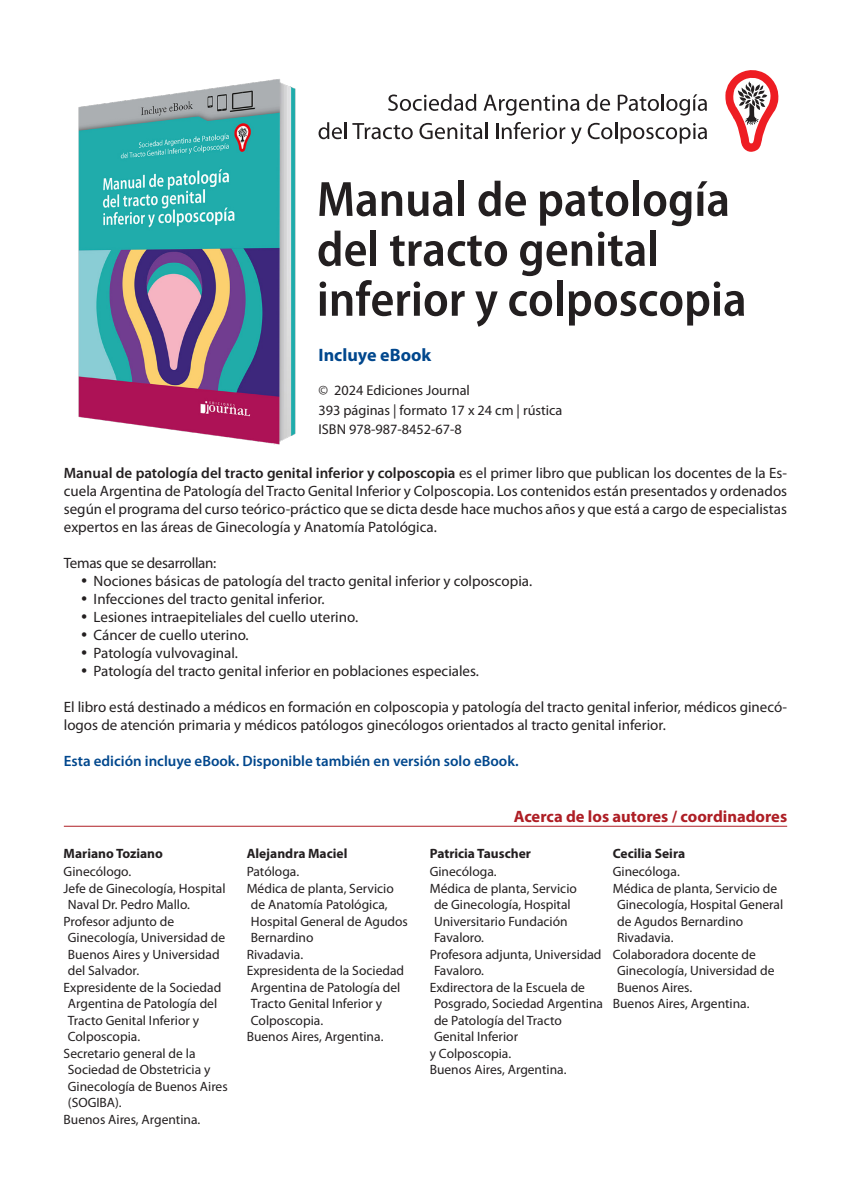
<style>
.page{position:relative;width:851px;height:1191px;background:#fff}
.page>*{position:absolute;margin:0;border:0;box-sizing:border-box;transform-origin:0 0}
.t1{font:700 18px "Myriad Pro";color:#01478d}
.tit1{font:700 16.5px "Myriad Pro";color:#ae1e25}
.texto{font:15px/18px "Myriad Pro";color:#231f20;text-align:justify}
.texto_destac{font:600 15px "Myriad Pro";color:#01478d}
.texto-2{font:15px "Myriad Pro";letter-spacing:-.02em;color:#231f20}
.libro_datos{font:14.25px "Myriad Pro";color:#231f20}
.autor_cv{font:13.5px/16.5px "Myriad Pro";color:#231f20}
.autor{font:700 13.5px "Myriad Pro";color:#231f20}
.s1{font-weight:600}
</style>
<div class="page">
<img style="left:78px;top:79px;width:218px;height:366px">
<hr style="left:64px;top:826px;width:723px;height:1px;background:#ae1e25">
<svg style="left:318px;top:181px;width:426px;height:146px"></svg>
<svg style="left:725px;top:70px;width:54px;height:82px"></svg>
<svg style="left:388px;top:94px;width:88px;height:17px"></svg>
<svg style="left:483px;top:95px;width:96px;height:21px"></svg>
<svg style="left:586px;top:94px;width:24px;height:17px"></svg>
<svg style="left:617px;top:94px;width:89px;height:22px"></svg>
<svg style="left:318px;top:122px;width:28px;height:17px"></svg>
<svg style="left:352px;top:123px;width:60px;height:16px"></svg>
<svg style="left:419px;top:122px;width:68px;height:17px"></svg>
<svg style="left:496px;top:122px;width:69px;height:17px"></svg>
<svg style="left:571px;top:128px;width:10px;height:16px"></svg>
<svg style="left:587px;top:122px;width:119px;height:22px"></svg>
<p class="t1" style="left:318px;top:343px;width:114px">Incluye eBook</p>
<p class="libro_datos" style="left:318px;top:383px;width:153px">© 2024 Ediciones Journal</p>
<p class="libro_datos" style="left:318px;top:402px;width:245px">393 páginas | formato 17 x 24 cm | rústica</p>
<p class="libro_datos" style="left:318px;top:422px;width:145px">ISBN 978-987-8452-67-8</p>
<p class="texto" style="left:64px;top:464px;width:724px"><span class="s1">Manual de patología del tracto genital inferior y colposcopia</span> es el primer libro que publican los docentes de la Es&shy;cuela Argentina de Patología del Tracto Genital Inferior y Colposcopia. Los contenidos están presentados y ordenados según el programa del curso teórico-práctico que se dicta desde hace muchos años y que está a cargo de especialistas expertos en las áreas de Ginecología y Anatomía Patológica.</p>
<p class="texto-2" style="left:64px;top:555px;width:154px">Temas que se desarrollan:</p>
<p class="texto" style="left:94px;top:572px;width:440px">Nociones básicas de patología del tracto genital inferior y colposcopia.</p>
<p class="texto" style="left:94px;top:590px;width:232px">Infecciones del tracto genital inferior.</p>
<p class="texto" style="left:94px;top:608px;width:266px">Lesiones intraepiteliales del cuello uterino.</p>
<p class="texto" style="left:94px;top:626px;width:156px">Cáncer de cuello uterino.</p>
<p class="texto" style="left:94px;top:644px;width:146px">Patología vulvovaginal.</p>
<p class="texto" style="left:94px;top:662px;width:387px">Patología del tracto genital inferior en poblaciones especiales.</p>
<p class="texto" style="left:64px;top:698px;width:724px">El libro está destinado a médicos en formación en colposcopia y patología del tracto genital inferior, médicos ginecó&shy;logos de atención primaria y médicos patólogos ginecólogos orientados al tracto genital inferior.</p>
<p class="texto_destac" style="left:64px;top:753px;width:456px">Esta edición incluye eBook. Disponible también en versión solo eBook.</p>
<p class="autor" style="left:64px;top:844px;width:101px">Mariano Toziano</p>
<p class="autor_cv" style="left:64px;top:863px;width:69px">Ginecólogo.</p>
<p class="autor_cv" style="left:68px;top:880px;width:159px;text-indent:-4px">Jefe de Ginecología, Hospital<br>Naval Dr. Pedro Mallo.</p>
<p class="autor_cv" style="left:68px;top:913px;width:159px;text-indent:-4px">Profesor adjunto de<br>Ginecología, Universidad de<br>Buenos Aires y Universidad del Salvador.</p>
<p class="autor_cv" style="left:68px;top:979px;width:155px;text-indent:-4px">Expresidente de la Sociedad<br>Argentina de Patología del<br>Tracto Genital Inferior y<br>Colposcopia.</p>
<p class="autor_cv" style="left:68px;top:1045px;width:161px;text-indent:-4px">Secretario general de la<br>Sociedad de Obstetricia y<br>Ginecología de Buenos Aires (SOGIBA).</p>
<p class="autor_cv" style="left:64px;top:1111px;width:138px">Buenos Aires, Argentina.</p>
<p class="autor" style="left:247px;top:844px;width:102px">Alejandra Maciel</p>
<p class="autor_cv" style="left:247px;top:863px;width:54px">Patóloga.</p>
<p class="autor_cv" style="left:251px;top:880px;width:158px;text-indent:-4px">Médica de planta, Servicio de Anatomía Patológica,<br>Hospital General de Agudos<br>Bernardino</p>
<p class="autor_cv" style="left:247px;top:946px;width:58px">Rivadavia.</p>
<p class="autor_cv" style="left:251px;top:962px;width:155px;text-indent:-4px">Expresidenta de la Sociedad<br>Argentina de Patología del<br>Tracto Genital Inferior y<br>Colposcopia.</p>
<p class="autor_cv" style="left:247px;top:1028px;width:138px">Buenos Aires, Argentina.</p>
<p class="tit1" style="left:513px;top:805px;width:275px">Acerca de los autores / coordinadores</p>
<p class="autor" style="left:429px;top:844px;width:103px">Patricia Tauscher</p>
<p class="autor_cv" style="left:429px;top:863px;width:68px">Ginecóloga.</p>
<p class="autor_cv" style="left:434px;top:880px;width:144px;text-indent:-4px">Médica de planta, Servicio de Ginecología, Hospital<br>Universitario Fundación<br>Favaloro.</p>
<p class="autor_cv" style="left:434px;top:946px;width:169px;text-indent:-4px">Profesora adjunta, Universidad<br>Favaloro.</p>
<p class="autor_cv" style="left:434px;top:979px;width:170px;text-indent:-4px">Exdirectora de la Escuela de<br>Posgrado, Sociedad Argentina de Patología del Tracto<br>Genital Inferior</p>
<p class="autor_cv" style="left:429px;top:1045px;width:83px">y Colposcopia.</p>
<p class="autor_cv" style="left:429px;top:1061px;width:138px">Buenos Aires, Argentina.</p>
<p class="autor" style="left:612px;top:844px;width:74px">Cecilia Seira</p>
<p class="autor_cv" style="left:612px;top:863px;width:68px">Ginecóloga.</p>
<p class="autor_cv" style="left:617px;top:880px;width:168px;text-indent:-4px">Médica de planta, Servicio de<br>Ginecología, Hospital General de Agudos Bernardino<br>Rivadavia.</p>
<p class="autor_cv" style="left:617px;top:946px;width:159px;text-indent:-4px">Colaboradora docente de<br>Ginecología, Universidad de<br>Buenos Aires.</p>
<p class="autor_cv" style="left:612px;top:995px;width:138px">Buenos Aires, Argentina.</p>
</div>
